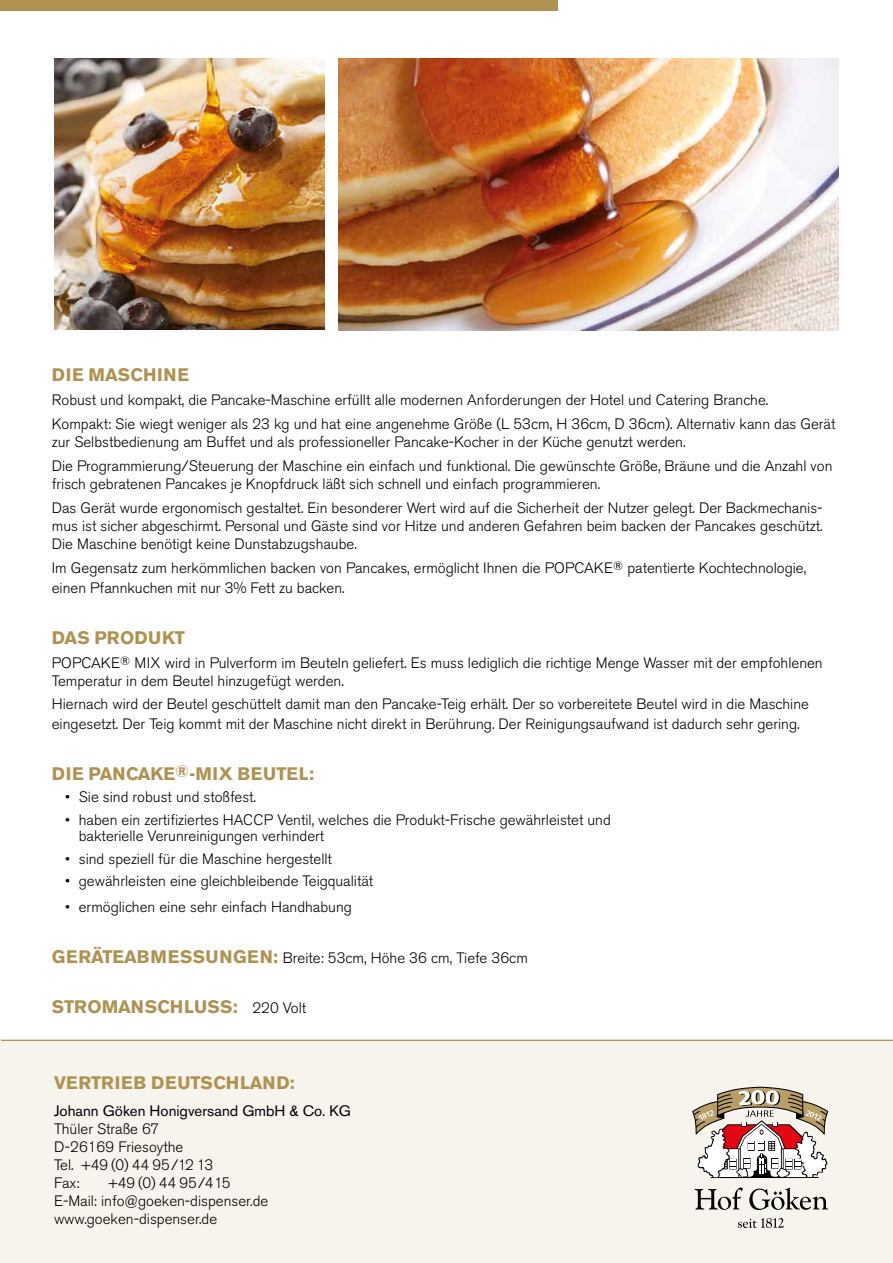
<style>
.page{position:relative;width:893px;height:1263px;background:#fff}
.page>*{position:absolute;margin:0;border:0;box-sizing:border-box;transform-origin:0 0}
.t1{font:700 18px "Akzidenz Grotesk BE";letter-spacing:.02em;color:#af9251}
.t2{font:700 18px "Akzidenz Grotesk BE";color:#af9251}
.t3{font:700 18px "Akzidenz Grotesk BE";letter-spacing:.04em;color:#af9251}
.t4{font:300 15px/18px "Akzidenz Grotesk BE";color:#000}
.t5{font:15px "Akzidenz Grotesk BE";color:#000}
.s1{font-weight:700;font-size:18px;color:#af9251}
.s2{font-weight:300;font-size:15px;color:#000}
</style>
<div class="page">
<div style="left:0;top:1040px;width:893px;height:223px;background:#f7f4ed"></div>
<img style="left:338px;top:58px;width:501px;height:273px">
<img style="left:54px;top:58px;width:270px;height:272px">
<div style="left:0;top:0;width:557px;height:11px;background:#af9251"></div>
<hr style="left:1px;top:1040px;width:892px;height:1px;background:#af9251">
<svg style="left:695px;top:1187px;width:48px;height:23px"></svg>
<svg style="left:749px;top:1188px;width:79px;height:22px"></svg>
<svg style="left:738px;top:1218px;width:46px;height:10px"></svg>
<svg style="left:692px;top:1087px;width:136px;height:91px"></svg>
<p class="t3" style="left:52px;top:365px;width:139px">DIE MASCHINE</p>
<p class="t4" style="left:52px;top:388px;width:785px;line-height:24px">Robust und kompakt, die Pancake-Maschine erfüllt alle modernen Anforderungen der Hotel und Catering Branche.<br>Kompakt: Sie wiegt weniger als 23 kg und hat eine angenehme Größe (L 53cm, H 36cm, D 36cm). Alternativ kann das Gerät</p>
<p class="t4" style="left:52px;top:430px;width:782px;line-height:24px">zur Selbstbedienung am Buffet und als professioneller Pancake-Kocher in der Küche genutzt werden.<br>Die Programmierung/Steuerung der Maschine ein einfach und funktional. Die gewünschte Größe, Bräune und die Anzahl von</p>
<p class="t4" style="left:52px;top:472px;width:772px;line-height:24px">frisch gebratenen Pancakes je Knopfdruck läßt sich schnell und einfach programmieren.<br>Das Gerät wurde ergonomisch gestaltet. Ein besonderer Wert wird auf die Sicherheit der Nutzer gelegt. Der Backmechanis-</p>
<p class="t4" style="left:52px;top:517px;width:772px">mus ist sicher abgeschirmt. Personal und Gäste sind vor Hitze und anderen Gefahren beim backen der Pancakes geschützt.<br>Die Maschine benötigt keine Dunstabzugshaube.</p>
<p class="t4" style="left:52px;top:558px;width:756px;line-height:19.5px">Im Gegensatz zum herkömmlichen backen von Pancakes, ermöglicht Ihnen die POPCAKE<sup>®</sup> patentierte Kochtechnologie, einen Pfannkuchen mit nur 3% Fett zu backen.</p>
<p class="t2" style="left:52px;top:627px;width:135px">DAS PRODUKT</p>
<p class="t4" style="left:52px;top:654px;width:772px">POPCAKE<sup>®</sup> MIX wird in Pulverform im Beuteln geliefert. Es muss lediglich die richtige Menge Wasser mit der empfohlenen<br>Temperatur in dem Beutel hinzugefügt werden.</p>
<p class="t4" style="left:52px;top:695px;width:759px;line-height:19.5px">Hiernach wird der Beutel geschüttelt damit man den Pancake-Teig erhält. Der so vorbereitete Beutel wird in die Maschine eingesetzt. Der Teig kommt mit der Maschine nicht direkt in Berührung. Der Reinigungsaufwand ist dadurch sehr gering.</p>
<p class="t1" style="left:52px;top:763px;width:264px">DIE PANCAKE<sup>®</sup>-MIX BEUTEL:</p>
<p class="t4" style="left:65px;top:788px;width:192px">• Sie sind robust und stoßfest.</p>
<p class="t4" style="left:79px;top:812px;width:534px;line-height:16.5px;text-indent:-14px">• haben ein zertifiziertes HACCP Ventil, welches die Produkt-Frische gewährleistet und bakterielle Verunreinigungen verhindert</p>
<p class="t4" style="left:65px;top:850px;width:268px">• sind speziell für die Maschine hergestellt</p>
<p class="t4" style="left:65px;top:872px;width:309px">• gewährleisten eine gleichbleibende Teigqualität</p>
<p class="t4" style="left:65px;top:898px;width:288px">• ermöglichen eine sehr einfach Handhabung</p>
<p class="t4" style="left:52px;top:949px;width:478px"><span class="s1">GERÄTEABMESSUNGEN:</span> Breite: 53cm, Höhe 36 cm, Tiefe 36cm</p>
<p class="t2" style="left:52px;top:997px;width:256px">STROMANSCHLUSS: <span class="s2">220 Volt</span></p>
<p class="t1" style="left:54px;top:1073px;width:242px">VERTRIEB DEUTSCHLAND:</p>
<p class="t5" style="left:54px;top:1102px;width:298px">Johann Göken Honigversand GmbH &amp; Co. KG</p>
<p class="t4" style="left:54px;top:1120px;width:161px">Thüler Straße 67<br>D-26169 Friesoythe<br>Tel. +49 (0) 44 95 / 12 13<br>Fax:</p>
<p class="t4" style="left:54px;top:1174px;width:216px;text-indent:54px">+49 (0) 44 95 / 4 15<br>E-Mail: info@goeken-dispenser.de www.goeken-dispenser.de</p>
</div>
